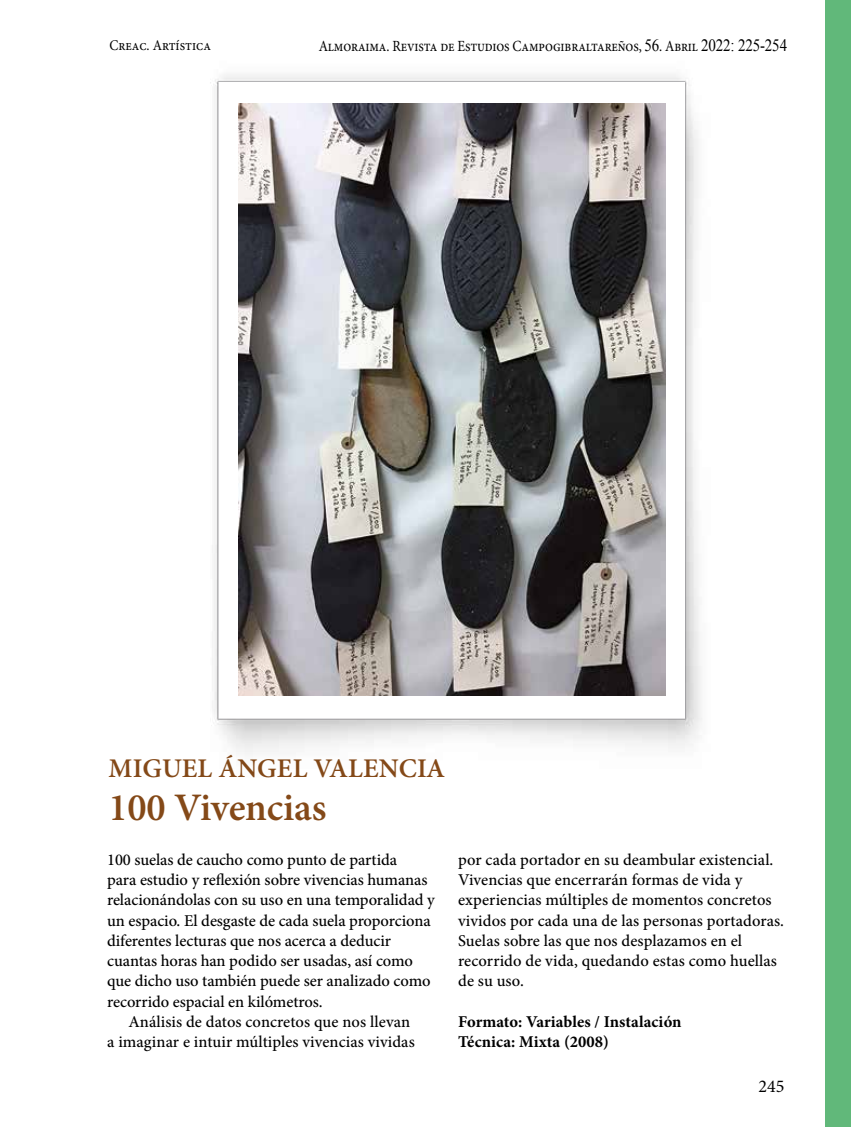
<style>
.page{position:relative;width:851px;height:1127px;background:#fff}
.page>*{position:absolute;margin:0;border:0;box-sizing:border-box;transform-origin:0 0}
.t1{font:600 39px "Minion Pro";letter-spacing:-.005em;color:#844918}
.t2{font:600 27px "Minion Pro";letter-spacing:.005em;color:#844918}
.t3{font:18px "Minion Pro";color:#000}
.t4{font:500 16.5px/20.2px "Minion Pro";color:#000}
.t5{font:700 16.5px/20.2px "Minion Pro";letter-spacing:.005em;color:#000}
.t6{font:15.6px "Minion Pro";letter-spacing:-.01em;color:#000;scale:.87 1}
.t7{font:14.85px "Minion Pro";color:#000;scale:.91 1}
.s1{font-family:"Times New Roman";font-size:17.25px}
</style>
<div class="page">
<div style="left:825px;top:0;width:25px;height:1127px;background:#61b87a"></div>
<img style="left:210px;top:74px;width:492px;height:680px">
<img style="left:238px;top:103px;width:427px;height:593px">
<p class="t7" style="left:109px;top:36px;width:113px">Creac. Artística</p>
<p class="t6" style="left:318px;top:35px;width:540px">Almoraima. Revista de Estudios Campogibraltareños, <span class="s1">56</span>. Abril <span class="s1">2022: 225-254</span></p>
<h2 class="t2" style="left:108px;top:749px;width:338px">MIGUEL ÁNGEL VALENCIA</h2>
<h1 class="t1" style="left:108px;top:781px;width:219px">100 Vivencias</h1>
<p class="t4" style="left:107px;top:849px;width:329px">100 suelas de caucho como punto de partida<br>para estudio y reflexión sobre vivencias humanas relacionándolas con su uso en una temporalidad y un espacio. El desgaste de cada suela proporciona diferentes lecturas que nos acerca a deducir cuantas horas han podido ser usadas, así como que dicho uso también puede ser analizado como recorrido espacial en kilómetros.</p>
<p class="t4" style="left:107px;top:1011px;width:309px;text-align:right">Análisis de datos concretos que nos llevan<br>a imaginar e intuir múltiples vivencias vividas</p>
<p class="t4" style="left:458px;top:849px;width:327px">por cada portador en su deambular existencial.<br>Vivencias que encerrarán formas de vida y experiencias múltiples de momentos concretos vividos por cada una de las personas portadoras.<br>Suelas sobre las que nos desplazamos en el recorrido de vida, quedando estas como huellas de su uso.</p>
<p class="t5" style="left:458px;top:1011px;width:225px">Formato: Variables / Instalación<br>Técnica: Mixta (2008)</p>
<p class="t3" style="left:758px;top:1074px;width:27px">245</p>
</div>
